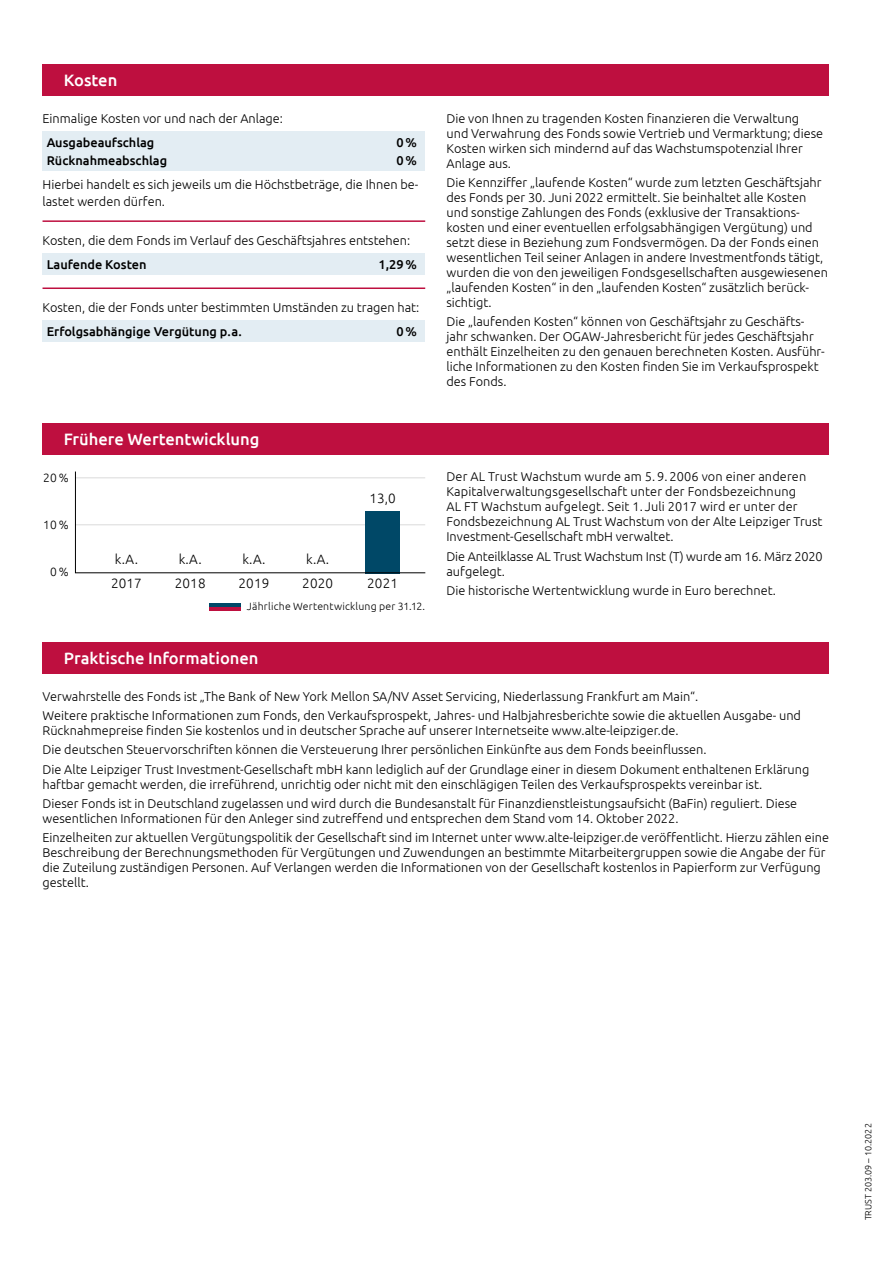
<style>
.page{position:relative;width:893px;height:1263px;background:#fff}
.page>*{position:absolute;margin:0;border:0;box-sizing:border-box;transform-origin:0 0}
.t1{font:500 16.5px "Ubuntu";color:#fff}
.t2{font:300 13.5px/23.4px "Ubuntu";letter-spacing:.01em;color:#000}
.t3{font:300 12.75px/15px "Ubuntu";color:#000}
.t4{font:500 12.75px "Ubuntu";color:#000}
.t5{font:300 12px "Ubuntu";color:#000}
.t6{font:300 10.5px "Ubuntu";letter-spacing:.02em;color:#000}
.t7{font:300 9px "Ubuntu";color:#000}
</style>
<div class="page">
<div style="left:43px;top:642px;width:786px;height:32px;background:#be0f3f"></div>
<div style="left:43px;top:64px;width:786px;height:32px;background:#be0f3f"></div>
<div style="left:43px;top:132px;width:382px;height:39px;background:#e3edf3"></div>
<div style="left:43px;top:253px;width:382px;height:22px;background:#e3edf3"></div>
<div style="left:43px;top:321px;width:382px;height:21px;background:#e3edf3"></div>
<hr style="left:43px;top:220px;width:382px;height:2px;background:#be0f3f">
<hr style="left:43px;top:287px;width:382px;height:2px;background:#be0f3f">
<div style="left:43px;top:423px;width:786px;height:31px;background:#be0f3f"></div>
<hr style="left:209px;top:604px;width:32px;height:3px;background:#004867">
<hr style="left:209px;top:607px;width:32px;height:3px;background:#be0f3f">
<svg style="left:75px;top:471px;width:351px;height:102px"></svg>
<p class="t1" style="left:64px;top:70px;width:55px">Kosten</p>
<p class="t3" style="left:43px;top:110px;width:242px">Einmalige Kosten vor und nach der Anlage:</p>
<p class="t4" style="left:47px;top:134px;width:109px">Ausgabeaufschlag</p>
<p class="t4" style="left:397px;top:134px;width:22px">0%</p>
<p class="t4" style="left:47px;top:152px;width:122px">Rücknahmeabschlag</p>
<p class="t4" style="left:397px;top:152px;width:22px">0%</p>
<p class="t3" style="left:43px;top:176px;width:377px;line-height:16.5px">Hierbei handelt es sich jeweils um die Höchstbeträge, die Ihnen be&shy;lastet werden dürfen.</p>
<p class="t3" style="left:43px;top:232px;width:369px">Kosten, die dem Fonds im Verlauf des Geschäftsjahres entstehen:</p>
<p class="t4" style="left:47px;top:256px;width:101px">Laufende Kosten</p>
<p class="t4" style="left:379px;top:256px;width:40px">1,29%</p>
<p class="t3" style="left:43px;top:299px;width:378px">Kosten, die der Fonds unter bestimmten Umständen zu tragen hat:</p>
<p class="t4" style="left:47px;top:324px;width:197px">Erfolgsabhängige Vergütung p.a.</p>
<p class="t4" style="left:397px;top:324px;width:22px">0%</p>
<p class="t1" style="left:64px;top:429px;width:197px">Frühere Wertentwicklung</p>
<p class="t5" style="left:43px;top:471px;width:27px">20%</p>
<p class="t5" style="left:43px;top:518px;width:27px">10%</p>
<p class="t5" style="left:50px;top:565px;width:20px">0%</p>
<p class="t2" style="left:111px;top:571px;width:32px">2017</p>
<p class="t2" style="left:369px;top:486px;width:28px">13,0</p>
<p class="t2" style="left:115px;top:547px;width:25px">k.A.</p>
<p class="t2" style="left:179px;top:547px;width:25px">k.A.</p>
<p class="t2" style="left:242px;top:547px;width:25px">k.A.</p>
<p class="t2" style="left:175px;top:571px;width:32px">2018</p>
<p class="t2" style="left:302px;top:547px;width:32px">k.A.<br>2020</p>
<p class="t2" style="left:367px;top:571px;width:32px">2021</p>
<p class="t6" style="left:247px;top:600px;width:180px">Jährliche Wertentwicklung per 31.12.</p>
<p class="t2" style="left:239px;top:571px;width:32px">2019</p>
<p class="t3" style="left:446px;top:110px;width:378px">Die von Ihnen zu tragenden Kosten finanzieren die Verwaltung und Verwahrung des Fonds sowie Vertrieb und Vermarktung; diese Kosten wirken sich mindernd auf das Wachstumspotenzial Ihrer Anlage aus.</p>
<p class="t3" style="left:446px;top:174px;width:383px">Die Kennziffer „laufende Kosten“ wurde zum letzten Geschäftsjahr des Fonds per 30. Juni 2022 ermittelt. Sie beinhaltet alle Kosten und sonstige Zahlungen des Fonds (exklusive der Transaktions&shy;kosten und einer eventuellen erfolgsabhängigen Vergütung) und setzt diese in Beziehung zum Fondsvermögen. Da der Fonds einen wesentlichen Teil seiner Anlagen in andere Investmentfonds tätigt, wurden die von den jeweiligen Fondsgesellschaften ausgewiesenen „laufenden Kosten“ in den „laufenden Kosten“ zusätzlich berück&shy;sichtigt.</p>
<p class="t3" style="left:446px;top:314px;width:380px">Die „laufenden Kosten“ können von Geschäftsjahr zu Geschäfts&shy;jahr schwanken. Der OGAW-Jahresbericht für jedes Geschäftsjahr enthält Einzelheiten zu den genauen berechneten Kosten. Ausführ&shy;liche Informationen zu den Kosten finden Sie im Verkaufsprospekt des Fonds.</p>
<p class="t3" style="left:446px;top:469px;width:378px">Der AL Trust Wachstum wurde am 5. 9. 2006 von einer anderen Kapitalverwaltungsgesellschaft unter der Fondsbezeichnung<br>AL FT Wachstum aufgelegt. Seit 1. Juli 2017 wird er unter der Fondsbezeichnung AL Trust Wachstum von der Alte Leipziger Trust Investment-Gesellschaft mbH verwaltet.</p>
<p class="t3" style="left:446px;top:548px;width:378px">Die Anteilklasse AL Trust Wachstum Inst (T) wurde am 16. März 2020 aufgelegt.</p>
<p class="t3" style="left:446px;top:582px;width:331px">Die historische Wertentwicklung wurde in Euro berechnet.</p>
<p class="t1" style="left:64px;top:648px;width:196px">Praktische Informationen</p>
<p class="t3" style="left:43px;top:686px;width:760px;line-height:19.2px">Verwahrstelle des Fonds ist „The Bank of New York Mellon SA/NV Asset Servicing, Niederlassung Frankfurt am Main“.<br>Weitere praktische Informationen zum Fonds, den Verkaufsprospekt, Jahres- und Halbjahresberichte sowie die aktuellen Ausgabe- und</p>
<p class="t3" style="left:43px;top:721px;width:768px;line-height:19.2px">Rücknahmepreise finden Sie kostenlos und in deutscher Sprache auf unserer Internetseite www.alte-leipziger.de.<br>Die deutschen Steuervorschriften können die Versteuerung Ihrer persönlichen Einkünfte aus dem Fonds beeinflussen.<br>Die Alte Leipziger Trust Investment-Gesellschaft mbH kann lediglich auf der Grundlage einer in diesem Dokument enthaltenen Erklärung</p>
<p class="t3" style="left:43px;top:774px;width:756px;line-height:19.2px">haftbar gemacht werden, die irreführend, unrichtig oder nicht mit den einschlägigen Teilen des Verkaufsprospekts vereinbar ist.<br>Dieser Fonds ist in Deutschland zugelassen und wird durch die Bundesanstalt für Finanzdienstleistungsaufsicht (BaFin) reguliert. Diese</p>
<p class="t3" style="left:43px;top:808px;width:788px;line-height:19.2px">wesentlichen Informationen für den Anleger sind zutreffend und entsprechen dem Stand vom 14. Oktober 2022.<br>Einzelheiten zur aktuellen Vergütungspolitik der Gesellschaft sind im Internet unter www.alte-leipziger.de veröffentlicht. Hierzu zählen eine</p>
<p class="t3" style="left:43px;top:845px;width:784px">Beschreibung der Berechnungsmethoden für Vergütungen und Zuwendungen an bestimmte Mitarbeitergruppen sowie die Angabe der für die Zuteilung zuständigen Personen. Auf Verlangen werden die Informationen von der Gesellschaft kostenlos in Papierform zur Verfügung gestellt.</p>
<p class="t7" style="left:863px;top:1220px;width:99px;rotate:-90deg">TRUST 203.09 – 10.2022</p>
</div>
